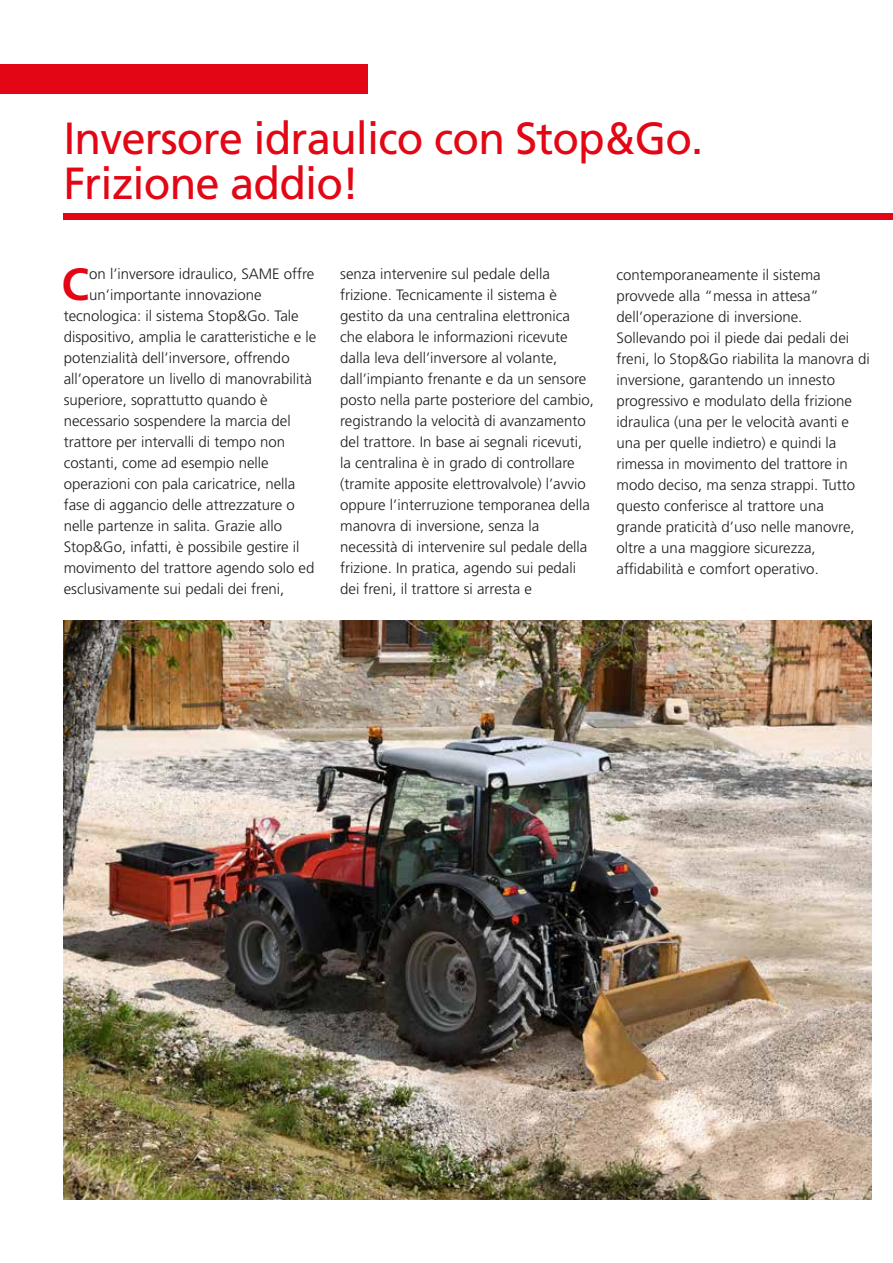
<style>
.page{position:relative;width:893px;height:1263px;background:#fff}
.page>*{position:absolute;margin:0;border:0;box-sizing:border-box;transform-origin:0 0}
.t1{font:700 45.15px "Frutiger LT Std";color:#e30614}
.t2{font:45px/45px "Frutiger LT Std";letter-spacing:-.02em;color:#e30614}
.t3{font:300 15px/21px "Frutiger LT Std";color:#1d1d1b}
</style>
<div class="page">
<div style="left:0;top:64px;width:368px;height:30px;background:#e30614"></div>
<div style="left:64px;top:213px;width:829px;height:7px;background:#e30614"></div>
<img style="left:64px;top:621px;width:808px;height:578px">
<h2 class="t2" style="left:63px;top:116px;width:641px">Inversore idraulico con Stop&amp;Go.<br>Frizione addio!</h2>
<h1 class="t1" style="left:62px;top:258px;width:29px">C</h1>
<p class="t3" style="left:89px;top:264px;width:227px">on l’inversore idraulico, SAME offre</p>
<p class="t3" style="left:89px;top:285px;width:174px">un’importante innovazione</p>
<p class="t3" style="left:64px;top:306px;width:237px">tecnologica: il sistema Stop&amp;Go. Tale</p>
<p class="t3" style="left:64px;top:327px;width:254px">dispositivo, amplia le caratteristiche e le</p>
<p class="t3" style="left:64px;top:348px;width:227px">potenzialità dell’inversore, offrendo</p>
<p class="t3" style="left:64px;top:369px;width:250px">all’operatore un livello di manovrabilità</p>
<p class="t3" style="left:64px;top:390px;width:205px">superiore, soprattutto quando è</p>
<p class="t3" style="left:64px;top:411px;width:228px">necessario sospendere la marcia del</p>
<p class="t3" style="left:64px;top:432px;width:223px">trattore per intervalli di tempo non</p>
<p class="t3" style="left:64px;top:453px;width:207px">costanti, come ad esempio nelle</p>
<p class="t3" style="left:64px;top:474px;width:233px">operazioni con pala caricatrice, nella</p>
<p class="t3" style="left:64px;top:495px;width:233px">fase di aggancio delle attrezzature o</p>
<p class="t3" style="left:64px;top:516px;width:220px">nelle partenze in salita. Grazie allo</p>
<p class="t3" style="left:64px;top:537px;width:237px">Stop&amp;Go, infatti, è possibile gestire il</p>
<p class="t3" style="left:64px;top:558px;width:252px">movimento del trattore agendo solo ed</p>
<p class="t3" style="left:64px;top:579px;width:222px">esclusivamente sui pedali dei freni,</p>
<p class="t3" style="left:340px;top:264px;width:255px">senza intervenire sul pedale della frizione. Tecnicamente il sistema è gestito da una centralina elettronica che elabora le informazioni ricevute dalla leva dell’inversore al volante, dall’impianto frenante e da un sensore posto nella parte posteriore del cambio, registrando la velocità di avanzamento del trattore. In base ai segnali ricevuti, la centralina è in grado di controllare (tramite apposite elettrovalvole) l’avvio oppure l’interruzione temporanea della manovra di inversione, senza la necessità di intervenire sul pedale della frizione. In pratica, agendo sui pedali dei freni, il trattore si arresta e</p>
<p class="t3" style="left:617px;top:264px;width:255px">contemporaneamente il sistema provvede alla “messa in attesa” dell’operazione di inversione.<br>Sollevando poi il piede dai pedali dei freni, lo Stop&amp;Go riabilita la manovra di inversione, garantendo un innesto progressivo e modulato della frizione idraulica (una per le velocità avanti e una per quelle indietro) e quindi la rimessa in movimento del trattore in modo deciso, ma senza strappi. Tutto questo conferisce al trattore una grande praticità d’uso nelle manovre, oltre a una maggiore sicurezza, affidabilità e comfort operativo.</p>
</div>
